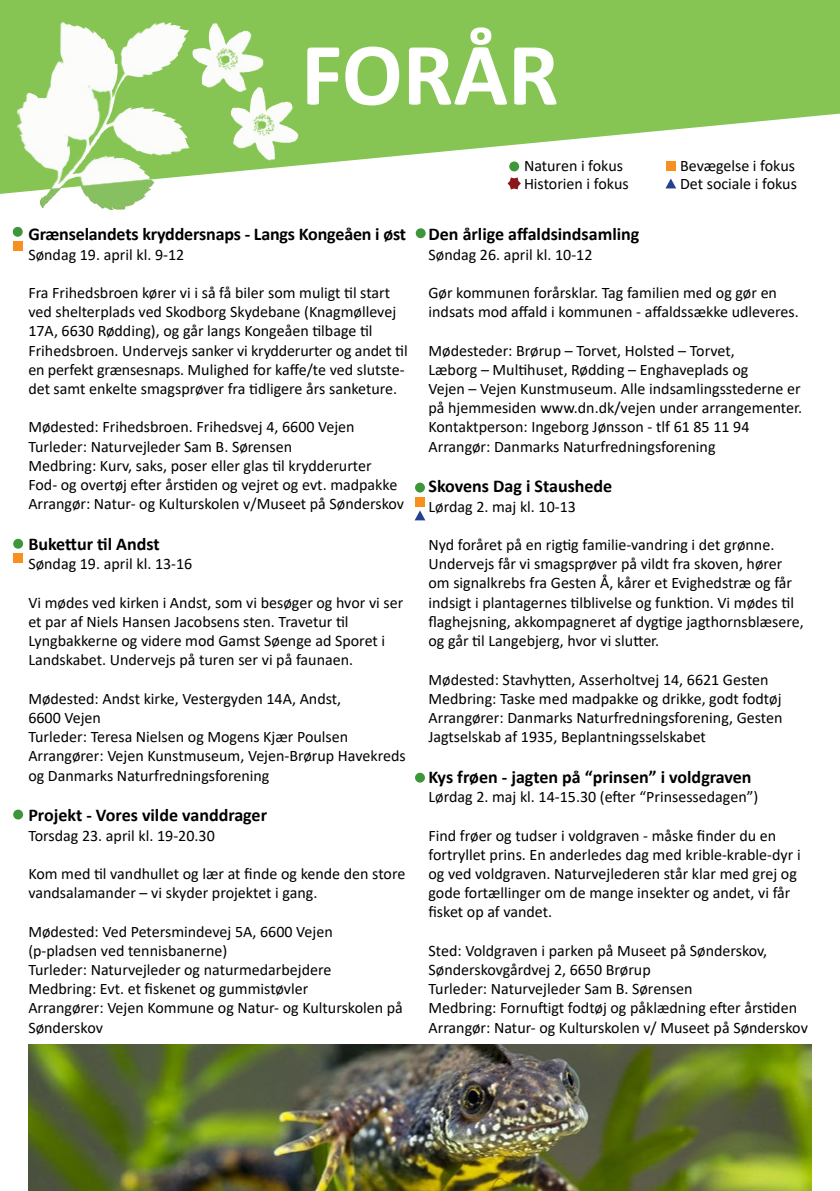
<style>
.page{position:relative;width:840px;height:1191px;background:#fff}
.page>*{position:absolute;margin:0;border:0;box-sizing:border-box;transform-origin:0 0}
.t1{font:700 90px "Calibri";color:#fff}
.t2{font:700 18px "Calibri";color:#000}
.t3{font:16px/19.2px "Calibri";color:#000}
</style>
<div class="page">
<svg style="left:0;top:0;width:839px;height:194px;fill:#86c553"></svg>
<img style="left:230px;top:87px;width:69px;height:74px">
<img style="left:192px;top:23px;width:72px;height:69px">
<img style="left:14px;top:20px;width:177px;height:190px">
<img style="left:17px;top:22px;width:133px;height:167px">
<div style="left:509px;top:161px;width:10px;height:10px;background:#3d963a;border-radius:50%"></div>
<svg style="left:507px;top:177px;width:13px;height:12px"></svg>
<div style="left:665px;top:161px;width:10px;height:10px;background:#f7901e"></div>
<svg style="left:665px;top:178px;width:10px;height:10px"></svg>
<div style="left:13px;top:227px;width:10px;height:10px;background:#3d963a;border-radius:50%"></div>
<div style="left:13px;top:241px;width:10px;height:10px;background:#f7901e"></div>
<img style="left:28px;top:1044px;width:783px;height:147px">
<div style="left:13px;top:539px;width:10px;height:10px;background:#3d963a;border-radius:50%"></div>
<div style="left:13px;top:553px;width:10px;height:10px;background:#f7901e"></div>
<div style="left:13px;top:809px;width:10px;height:10px;background:#3d963a;border-radius:50%"></div>
<div style="left:415px;top:228px;width:10px;height:10px;background:#3d963a;border-radius:50%"></div>
<div style="left:415px;top:482px;width:9px;height:10px;background:#3d963a;border-radius:50%"></div>
<div style="left:415px;top:497px;width:9px;height:10px;background:#f7901e"></div>
<svg style="left:415px;top:510px;width:10px;height:10px"></svg>
<div style="left:415px;top:772px;width:9px;height:10px;background:#3d963a;border-radius:50%"></div>
<h1 class="t1" style="left:301px;top:11px;width:259px">FORÅR</h1>
<p class="t2" style="left:28px;top:222px;width:379px">Grænselandets kryddersnaps - Langs Kongeåen i øst</p>
<p class="t3" style="left:28px;top:244px;width:157px">Søndag 19. april kl. 9-12</p>
<p class="t3" style="left:28px;top:283px;width:380px">Fra Frihedsbroen kører vi i så få biler som muligt til start ved shelterplads ved Skodborg Skydebane (Knagmøllevej 17A, 6630 Rødding), og går langs Kongeåen tilbage til Frihedsbroen. Undervejs sanker vi krydderurter og andet til en perfekt grænsesnaps. Mulighed for kaffe/te ved slutste&shy;det samt enkelte smagsprøver fra tidligere års sanketure.</p>
<p class="t3" style="left:28px;top:417px;width:377px">Mødested: Frihedsbroen. Frihedsvej 4, 6600 Vejen Turleder: Naturvejleder Sam B. Sørensen<br>Medbring: Kurv, saks, poser eller glas til krydderurter Fod- og overtøj efter årstiden og vejret og evt. madpakke Arrangør: Natur- og Kulturskolen v/Museet på Sønderskov</p>
<p class="t2" style="left:28px;top:531px;width:133px">Bukettur til Andst</p>
<p class="t3" style="left:28px;top:554px;width:165px">Søndag 19. april kl. 13-16</p>
<p class="t3" style="left:28px;top:592px;width:376px">Vi mødes ved kirken i Andst, som vi besøger og hvor vi ser et par af Niels Hansen Jacobsens sten. Travetur til Lyngbakkerne og videre mod Gamst Søenge ad Sporet i Landskabet. Undervejs på turen ser vi på faunaen.</p>
<p class="t3" style="left:28px;top:688px;width:378px">Mødested: Andst kirke, Vestergyden 14A, Andst,<br>6600 Vejen<br>Turleder: Teresa Nielsen og Mogens Kjær Poulsen Arrangører: Vejen Kunstmuseum, Vejen-Brørup Havekreds og Danmarks Naturfredningsforening</p>
<p class="t2" style="left:28px;top:802px;width:240px">Projekt - Vores vilde vanddrager</p>
<p class="t3" style="left:28px;top:825px;width:188px">Torsdag 23. april kl. 19-20.30</p>
<p class="t3" style="left:28px;top:863px;width:378px">Kom med til vandhullet og lær at finde og kende den store vandsalamander – vi skyder projektet i gang.</p>
<p class="t3" style="left:28px;top:921px;width:376px">Mødested: Ved Petersmindevej 5A, 6600 Vejen (p-pladsen ved tennisbanerne)<br>Turleder: Naturvejleder og naturmedarbejdere Medbring: Evt. et fiskenet og gummistøvler<br>Arrangører: Vejen Kommune og Natur- og Kulturskolen på Sønderskov</p>
<p class="t3" style="left:523px;top:156px;width:106px;line-height:18.2px">Naturen i fokus<br>Historien i fokus</p>
<p class="t3" style="left:679px;top:157px;width:118px;line-height:17.6px">Bevægelse i fokus<br>Det sociale i fokus</p>
<p class="t2" style="left:428px;top:222px;width:212px">Den årlige affaldsindsamling</p>
<p class="t3" style="left:428px;top:244px;width:165px">Søndag 26. april kl. 10-12</p>
<p class="t3" style="left:428px;top:283px;width:371px">Gør kommunen forårsklar. Tag familien med og gør en indsats mod affald i kommunen - affaldssække udleveres.</p>
<p class="t3" style="left:428px;top:340px;width:375px">Mødesteder: Brørup – Torvet, Holsted – Torvet,<br>Læborg – Multihuset, Rødding – Enghaveplads og<br>Vejen – Vejen Kunstmuseum. Alle indsamlingsstederne er på hjemmesiden www.dn.dk/vejen under arrangementer.<br>Kontaktperson: Ingeborg Jønsson - tlf 61 85 11 94<br>Arrangør: Danmarks Naturfredningsforening</p>
<p class="t2" style="left:428px;top:474px;width:185px">Skovens Dag i Staushede</p>
<p class="t3" style="left:428px;top:496px;width:149px">Lørdag 2. maj kl. 10-13</p>
<p class="t3" style="left:428px;top:535px;width:376px">Nyd foråret på en rigtig familie-vandring i det grønne.<br>Undervejs får vi smagsprøver på vildt fra skoven, hører om signalkrebs fra Gesten Å, kårer et Evighedstræ og får indsigt i plantagernes tilblivelse og funktion. Vi mødes til flaghejsning, akkompagneret af dygtige jagthornsblæsere, og går til Langebjerg, hvor vi slutter.</p>
<p class="t3" style="left:428px;top:669px;width:355px">Mødested: Stavhytten, Asserholtvej 14, 6621 Gesten Medbring: Taske med madpakke og drikke, godt fodtøj Arrangører: Danmarks Naturfredningsforening, Gesten Jagtselskab af 1935, Beplantningsselskabet</p>
<p class="t2" style="left:428px;top:764px;width:324px">Kys frøen - jagten på “prinsen” i voldgraven</p>
<p class="t3" style="left:428px;top:787px;width:331px">Lørdag 2. maj kl. 14-15.30 (efter “Prinsessedagen”)</p>
<p class="t3" style="left:428px;top:825px;width:373px">Find frøer og tudser i voldgraven - måske finder du en fortryllet prins. En anderledes dag med krible-krable-dyr i og ved voldgraven. Naturvejlederen står klar med grej og gode fortællinger om de mange insekter og andet, vi får fisket op af vandet.</p>
<p class="t3" style="left:428px;top:940px;width:380px">Sted: Voldgraven i parken på Museet på Sønderskov, Sønderskovgårdvej 2, 6650 Brørup<br>Turleder: Naturvejleder Sam B. Sørensen<br>Medbring: Fornuftigt fodtøj og påklædning efter årstiden Arrangør: Natur- og Kulturskolen v/ Museet på Sønderskov</p>
</div>
